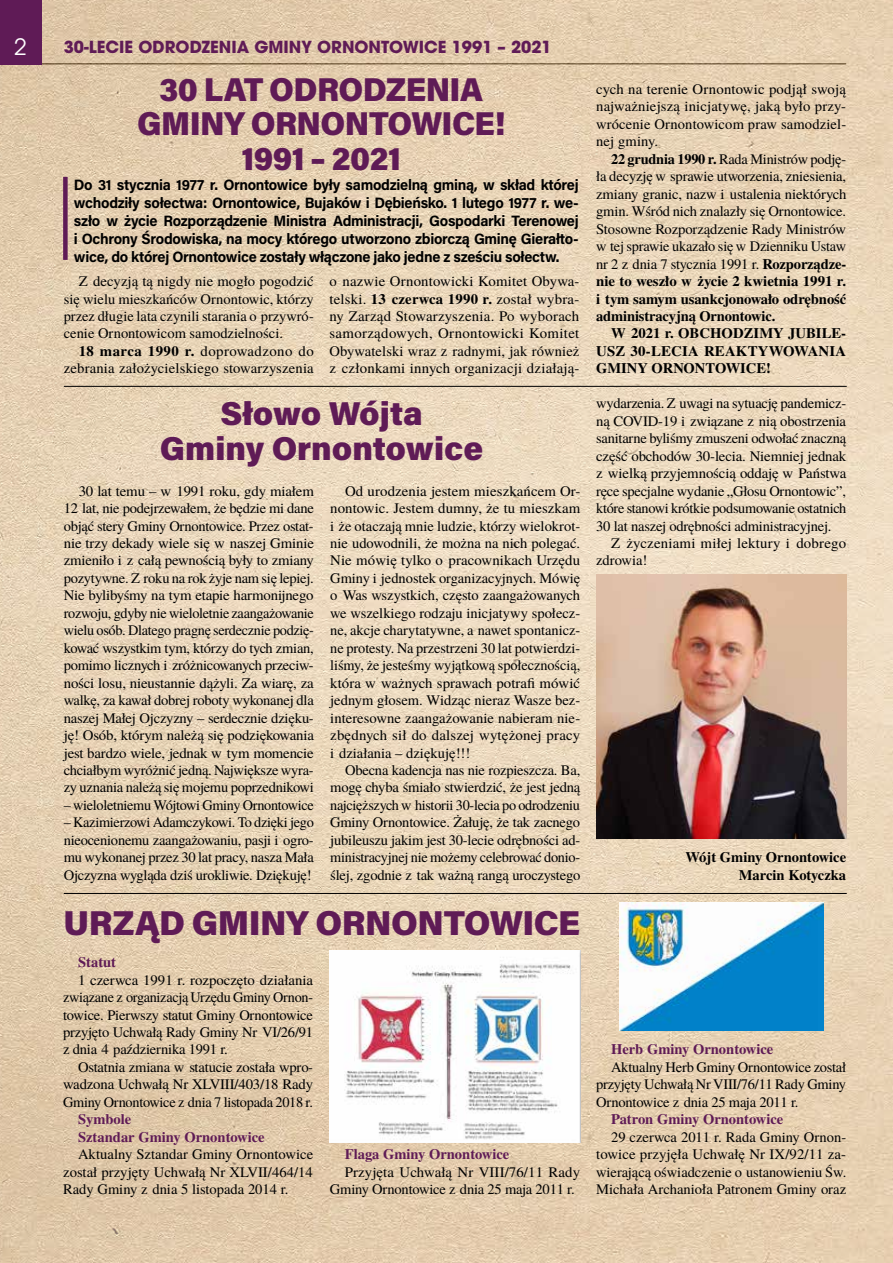
<style>
.page{position:relative;width:893px;height:1263px;background:#fff}
.page>*{position:absolute;margin:0;border:0;box-sizing:border-box;transform-origin:0 0}
.t1{font:900 34.5px "Acumin Pro";letter-spacing:-.015em;color:#5f1b56}
.t2{font:900 33px/34.5px "Acumin Pro";letter-spacing:-.015em;color:#5f1b56;text-align:center}
.t3{font:22.5px "ITC Avant Garde Pro";color:#fff}
.t4{font:700 16.5px "ITC Avant Garde Pro";color:#5f1b56}
.t5{font:700 15px/18px "Acumin Pro";letter-spacing:-.02em;color:#000;text-align:justify}
.t6{font:14.55px/17.4px "Te X Gyre Termes";letter-spacing:-.015em;color:#000;text-align:justify}
.t7{font:700 14.55px/17.4px "Te X Gyre Termes";color:#5f1b56}
.t8{font:700 14.55px/17.4px "Te X Gyre Termes";color:#000;text-align:justify}
.t9{font:14.55px/17.4px "Te X Gyre Termes";letter-spacing:.01em;color:#000;text-align:right}
.t10{font:14.55px/17.4px "Te X Gyre Termes";letter-spacing:.015em;color:#000}
.s1{font-weight:700}
</style>
<div class="page">
<img style="left:0;top:0;width:893px;height:1263px">
<div style="left:0;top:0;width:42px;height:65px;background:#5f1b56"></div>
<hr style="left:64px;top:386px;width:783px;height:1px;background:#000">
<hr style="left:64px;top:893px;width:783px;height:1px;background:#000">
<div style="left:63px;top:177px;width:5px;height:83px;background:#5f1b56"></div>
<img style="left:619px;top:903px;width:204px;height:127px">
<img style="left:596px;top:574px;width:250px;height:265px">
<img style="left:330px;top:950px;width:250px;height:192px">
<h3 class="t3" style="left:14px;top:33px;width:14px">2</h3>
<p class="t4" style="left:64px;top:36px;width:489px">30-LECIE ODRODZENIA GMINY ORNONTOWICE 1991 – 2021</p>
<h2 class="t2" style="left:137px;top:70px;width:370px">30 LAT ODRODZENIA<br>GMINY ORNONTOWICE!<br>1991 – 2021</h2>
<p class="t5" style="left:74px;top:175px;width:506px">Do 31 stycznia 1977 r. Ornontowice były samodzielną gminą, w skład której wchodziły sołectwa: Ornontowice, Bujaków i Dębieńsko. 1 lutego 1977 r. we&shy;szło w życie Rozporządzenie Ministra Administracji, Gospodarki Terenowej i Ochrony Środowiska, na mocy którego utworzono zbiorczą Gminę Gierałto&shy;wice, do której Ornontowice zostały włączone jako jedne z sześciu sołectw.</p>
<p class="t6" style="left:64px;top:272px;width:252px;text-indent:15px">Z decyzją tą nigdy nie mogło pogodzić się wielu mieszkańców Ornontowic, którzy przez długie lata czynili starania o przywró&shy;cenie Ornontowicom samodzielności.</p>
<p class="t9" style="left:64px;top:342px;width:252px"><span class="s1">18 marca 1990 r.</span> doprowadzono do zebrania założycielskiego stowarzyszenia</p>
<p class="t6" style="left:329px;top:272px;width:252px">o nazwie Ornontowicki Komitet Obywa&shy;telski. <span class="s1">13 czerwca 1990 r.</span> został wybra&shy;ny Zarząd Stowarzyszenia. Po wyborach samorządowych, Ornontowicki Komitet Obywatelski wraz z radnymi, jak również z członkami innych organizacji działają-</p>
<h2 class="t2" style="left:160px;top:395px;width:325px">Słowo Wójta<br>Gminy Ornontowice</h2>
<p class="t6" style="left:64px;top:481px;width:252px;text-indent:15px">30 lat temu – w 1991 roku, gdy miałem 12 lat, nie podejrzewałem, że będzie mi dane objąć stery Gminy Ornontowice. Przez ostat&shy;nie trzy dekady wiele się w naszej Gminie zmieniło i z całą pewnością były to zmiany pozytywne. Z roku na rok żyje nam się lepiej.<br>Nie bylibyśmy na tym etapie harmonijnego rozwoju, gdyby nie wieloletnie zaangażowanie wielu osób. Dlatego pragnę serdecznie podzię&shy;kować wszystkim tym, którzy do tych zmian, pomimo licznych i zróżnicowanych przeciw&shy;ności losu, nieustannie dążyli. Za wiarę, za walkę, za kawał dobrej roboty wykonanej dla naszej Małej Ojczyzny – serdecznie dzięku&shy;ję! Osób, którym należą się podziękowania jest bardzo wiele, jednak w tym momencie chciałbym wyróżnić jedną. Największe wyra&shy;zy uznania należą się mojemu poprzednikowi</p>
<p class="t6" style="left:64px;top:796px;width:252px">– wieloletniemu Wójtowi Gminy Ornontowice</p>
<p class="t6" style="left:64px;top:813px;width:252px">– Kazimierzowi Adamczykowi. To dzięki jego nieocenionemu zaangażowaniu, pasji i ogro&shy;mu wykonanej przez 30 lat pracy, nasza Mała Ojczyzna wygląda dziś urokliwie. Dziękuję!</p>
<p class="t6" style="left:330px;top:481px;width:252px;text-indent:15px">Od urodzenia jestem mieszkańcem Or&shy;nontowic. Jestem dumny, że tu mieszkam i że otaczają mnie ludzie, którzy wielokrot&shy;nie udowodnili, że można na nich polegać.<br>Nie mówię tylko o pracownikach Urzędu Gminy i jednostek organizacyjnych. Mówię o Was wszystkich, często zaangażowanych we wszelkiego rodzaju inicjatywy społecz&shy;ne, akcje charytatywne, a nawet spontanicz&shy;ne protesty. Na przestrzeni 30 lat potwierdzi&shy;liśmy, że jesteśmy wyjątkową społecznością, która w ważnych sprawach potrafi mówić jednym głosem. Widząc nieraz Wasze bez&shy;interesowne zaangażowanie nabieram nie&shy;zbędnych sił do dalszej wytężonej pracy i działania – dziękuję!!!</p>
<p class="t6" style="left:330px;top:761px;width:252px;text-indent:15px">Obecna kadencja nas nie rozpieszcza. Ba, mogę chyba śmiało stwierdzić, że jest jedną najcięższych w historii 30-lecia po odrodzeniu Gminy Ornontowice. Żałuję, że tak zacnego jubileuszu jakim jest 30-lecie odrębności ad&shy;ministracyjnej nie możemy celebrować donio&shy;ślej, zgodnie z tak ważną rangą uroczystego</p>
<h1 class="t1" style="left:64px;top:899px;width:518px">URZĄD GMINY ORNONTOWICE</h1>
<p class="t7" style="left:78px;top:953px;width:40px">Statut</p>
<p class="t6" style="left:63px;top:970px;width:252px;text-indent:15px">1 czerwca 1991 r. rozpoczęto działania związane z organizacją Urzędu Gminy Ornon&shy;towice. Pierwszy statut Gminy Ornontowice przyjęto Uchwałą Rady Gminy Nr VI/26/91 z dnia 4 października 1991 r.</p>
<p class="t6" style="left:63px;top:1057px;width:252px;text-indent:15px">Ostatnia zmiana w statucie została wpro&shy;wadzona Uchwałą Nr XLVIII/403/18 Rady Gminy Ornontowice z dnia 7 listopada 2018 r.</p>
<p class="t7" style="left:78px;top:1110px;width:188px">Symbole<br>Sztandar Gminy Ornontowice</p>
<p class="t6" style="left:63px;top:1145px;width:252px;text-indent:15px">Aktualny Sztandar Gminy Ornontowice został przyjęty Uchwałą Nr XLVII/464/14<br>Rady Gminy z dnia 5 listopada 2014 r.</p>
<p class="t7" style="left:345px;top:1145px;width:166px">Flaga Gminy Ornontowice</p>
<p class="t6" style="left:330px;top:1162px;width:252px;text-indent:15px">Przyjęta Uchwałą Nr VIII/76/11 Rady<br>Gminy Ornontowice z dnia 25 maja 2011 r.</p>
<p class="t6" style="left:596px;top:80px;width:252px">cych na terenie Ornontowic podjął swoją najważniejszą inicjatywę, jaką było przy&shy;wrócenie Ornontowicom praw samodziel&shy;nej gminy.</p>
<p class="t6" style="left:596px;top:150px;width:252px;text-indent:15px"><span class="s1">22 grudnia 1990 r.</span> Rada Ministrów podję&shy;ła decyzję w sprawie utworzenia, zniesienia, zmiany granic, nazw i ustalenia niektórych gmin. Wśród nich znalazły się Ornontowice.<br>Stosowne Rozporządzenie Rady Ministrów w tej sprawie ukazało się w Dzienniku Ustaw nr 2 z dnia 7 stycznia 1991 r. <span class="s1">Rozporządze&shy;nie to weszło w życie 2 kwietnia 1991 r. i tym samym usankcjonowało odrębność administracyjną Ornontowic.</span></p>
<p class="t8" style="left:596px;top:324px;width:252px;text-indent:15px">W 2021 r. OBCHODZIMY JUBILE-USZ 30-LECIA REAKTYWOWANIA GMINY ORNONTOWICE!</p>
<p class="t6" style="left:596px;top:394px;width:252px">wydarzenia. Z uwagi na sytuację pandemicz&shy;ną COVID-19 i związane z nią obostrzenia sanitarne byliśmy zmuszeni odwołać znaczną część obchodów 30-lecia. Niemniej jednak z wielką przyjemnością oddaję w Państwa ręce specjalne wydanie „Głosu Ornontowic”, które stanowi krótkie podsumowanie ostatnich 30 lat naszej odrębności administracyjnej.</p>
<p class="t10" style="left:596px;top:534px;width:252px;text-indent:15px">Z życzeniami miłej lektury i dobrego zdrowia!</p>
<p class="t8" style="left:685px;top:848px;width:162px;text-align:right">Wójt Gminy Ornontowice<br>Marcin Kotyczka</p>
<p class="t7" style="left:611px;top:1040px;width:164px">Herb Gminy Ornontowice</p>
<p class="t6" style="left:596px;top:1057px;width:252px;text-indent:15px">Aktualny Herb Gminy Ornontowice został przyjęty Uchwałą Nr VIII/76/11 Rady Gminy Ornontowice z dnia 25 maja 2011 r.</p>
<p class="t7" style="left:611px;top:1110px;width:174px">Patron Gminy Ornontowice</p>
<p class="t6" style="left:596px;top:1127px;width:252px;text-indent:15px">29 czerwca 2011 r. Rada Gminy Ornon&shy;towice przyjęła Uchwałę Nr IX/92/11 za&shy;wierającą oświadczenie o ustanowieniu Św.<br>Michała Archanioła Patronem Gminy oraz</p>
</div>
